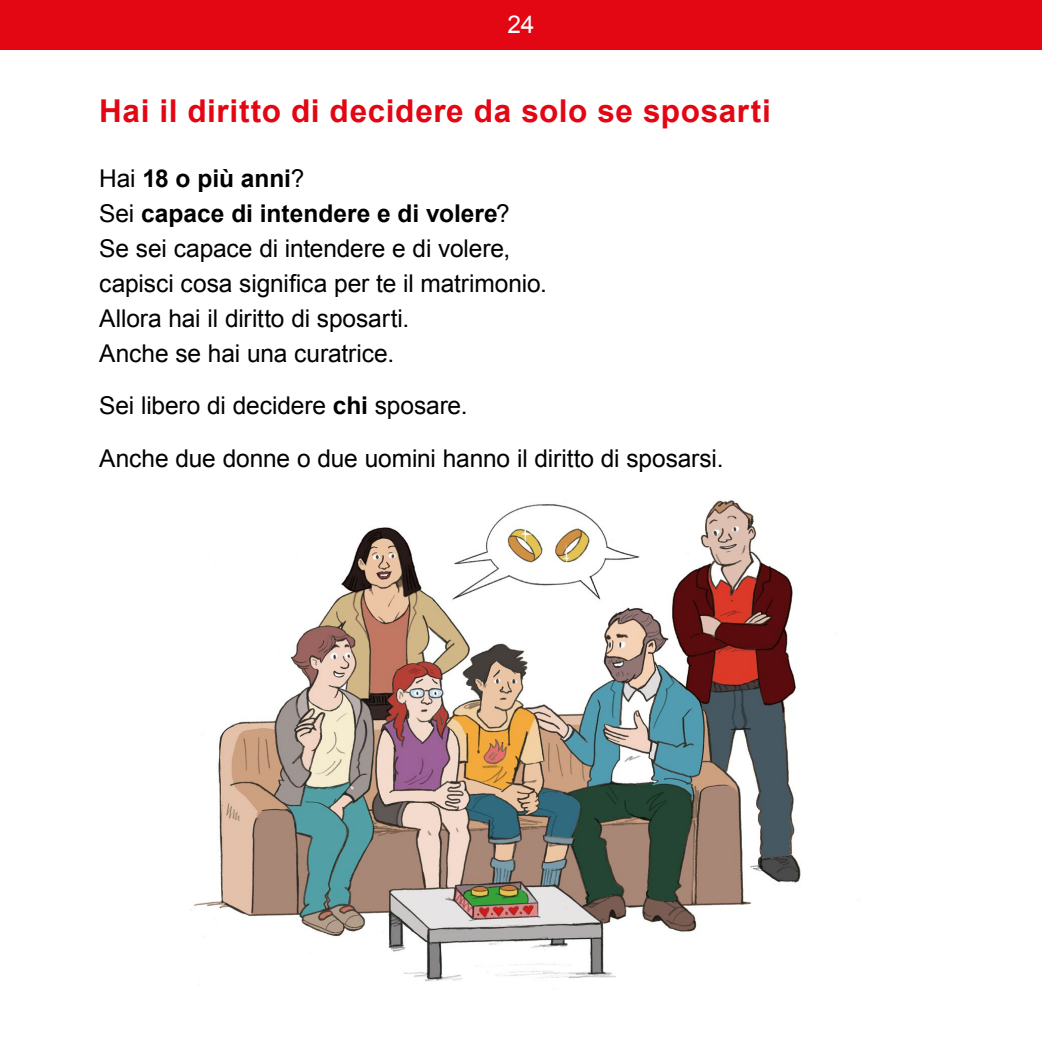
<style>
.page{position:relative;width:1042px;height:1042px;background:#fff}
.page>*{position:absolute;margin:0;border:0;box-sizing:border-box;transform-origin:0 0}
.t1{font:700 31.5px "Arial";letter-spacing:.02em;color:#e30613}
.t2{font:24.5px/35px "Arial";letter-spacing:-.005em;color:#000}
.t3{font:24.5px "Arial";color:#fff}
.s1{font-weight:700}
</style>
<div class="page">
<img style="left:190px;top:500px;width:669px;height:490px">
<div style="left:0;top:0;width:1042px;height:50px;background:#e30613"></div>
<p class="t3" style="left:508px;top:8px;width:28px">24</p>
<p class="t1" style="left:99px;top:90px;width:673px">Hai il diritto di decidere da solo se sposarti</p>
<p class="t2" style="left:99px;top:161px;width:449px">Hai <span class="s1">18 o più anni</span>?<br>Sei <span class="s1">capace di intendere e di volere</span>?<br>Se sei capace di intendere e di volere, capisci cosa significa per te il matrimonio.<br>Allora hai il diritto di sposarti.<br>Anche se hai una curatrice.</p>
<p class="t2" style="left:99px;top:379px;width:626px;line-height:52.5px">Sei libero di decidere <span class="s1">chi</span> sposare.<br>Anche due donne o due uomini hanno il diritto di sposarsi.</p>
</div>
